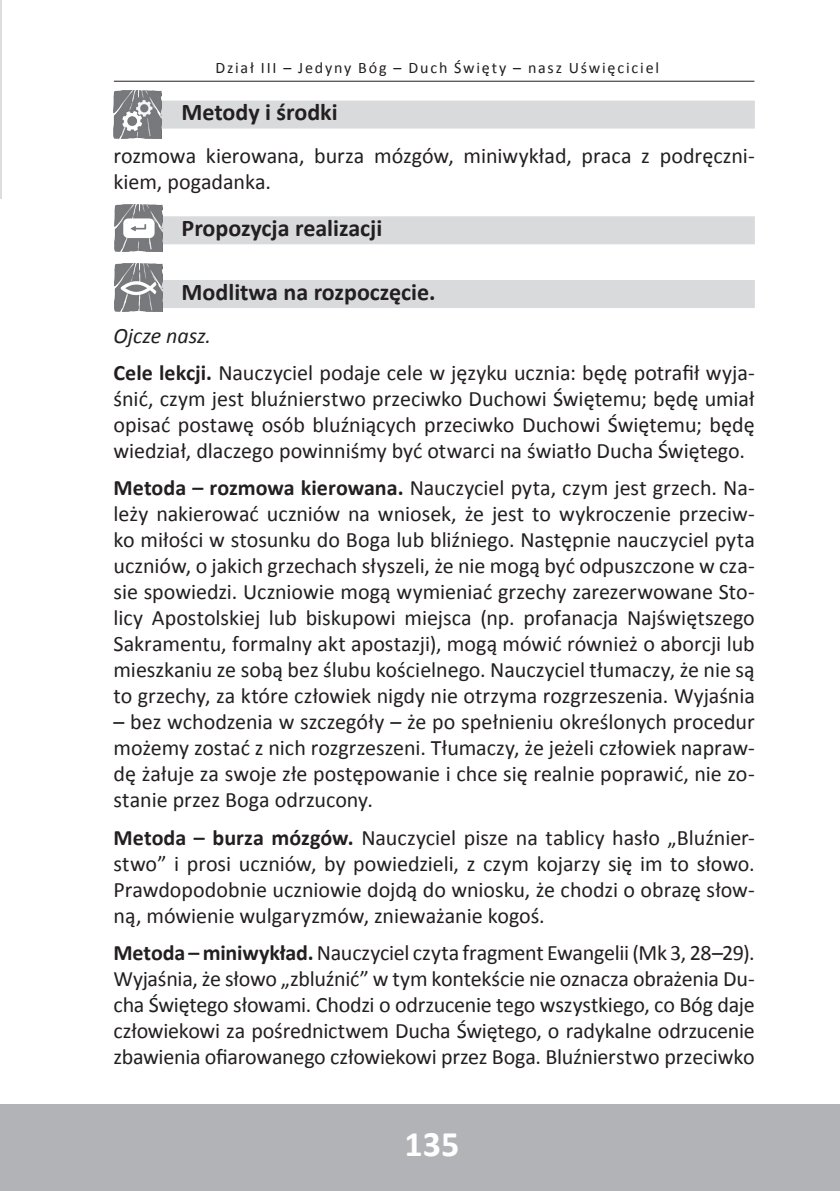
<style>
.page{position:relative;width:840px;height:1191px;background:#fff}
.page>*{position:absolute;margin:0;border:0;box-sizing:border-box;transform-origin:0 0}
.t1{font:700 36px "Calibri";color:#fff}
.t2{font:700 24px "Calibri";color:#231f20}
.t3{font:22px/26px "Calibri";color:#231f20;text-align:justify}
.t4{font:16px "Calibri";letter-spacing:.115em;color:#231f20}
.s1{font-style:italic}
.s2{font-weight:700}
</style>
<div class="page">
<hr style="left:0;top:1104px;width:1px;height:87px;background:#b2b3b7">
<div style="left:1px;top:1104px;width:838px;height:87px;background:#b2b3b7"></div>
<hr style="left:114px;top:81px;width:640px;height:1px;background:#231f20">
<hr style="left:0;top:0;width:1px;height:198px;background:#dcdddf">
<div style="left:160px;top:101px;width:594px;height:28px;background:#d9dadc"></div>
<div style="left:160px;top:216px;width:594px;height:28px;background:#d9dadc"></div>
<div style="left:160px;top:280px;width:594px;height:28px;background:#d9dadc"></div>
<img style="left:113px;top:91px;width:48px;height:47px">
<img style="left:115px;top:204px;width:48px;height:48px">
<img style="left:115px;top:264px;width:48px;height:47px">
<p class="t4" style="left:215px;top:58px;width:445px">Dział III – Jedyny Bóg – Duch Święty – nasz Uświęciciel</p>
<p class="t2" style="left:181px;top:97px;width:157px">Metody i środki</p>
<p class="t3" style="left:113px;top:143px;width:642px">rozmowa kierowana, burza mózgów, miniwykład, praca z podręczni&shy;kiem, pogadanka.</p>
<p class="t2" style="left:181px;top:212px;width:202px">Propozycja realizacji</p>
<p class="t2" style="left:181px;top:276px;width:255px">Modlitwa na rozpoczęcie.</p>
<p class="t3" style="left:113px;top:316px;width:642px;line-height:37.4px"><span class="s1">Ojcze nasz.<br></span><span class="s2">Cele lekcji.</span> Nauczyciel podaje cele w języku ucznia: będę potrafił wyja-</p>
<p class="t3" style="left:113px;top:386px;width:642px">śnić, czym jest bluźnierstwo przeciwko Duchowi Świętemu; będę umiał opisać postawę osób bluźniących przeciwko Duchowi Świętemu; będę wiedział, dlaczego powinniśmy być otwarci na światło Ducha Świętego.</p>
<p class="t3" style="left:113px;top:475px;width:642px"><span class="s2">Metoda – rozmowa kierowana.</span> Nauczyciel pyta, czym jest grzech. Na&shy;leży nakierować uczniów na wniosek, że jest to wykroczenie przeciw&shy;ko miłości w stosunku do Boga lub bliźniego. Następnie nauczyciel pyta uczniów, o jakich grzechach słyszeli, że nie mogą być odpuszczone w cza&shy;sie spowiedzi. Uczniowie mogą wymieniać grzechy zarezerwowane Sto&shy;licy Apostolskiej lub biskupowi miejsca (np. profanacja Najświętszego Sakramentu, formalny akt apostazji), mogą mówić również o aborcji lub mieszkaniu ze sobą bez ślubu kościelnego. Nauczyciel tłumaczy, że nie są to grzechy, za które człowiek nigdy nie otrzyma rozgrzeszenia. Wyjaśnia</p>
<p class="t3" style="left:113px;top:709px;width:642px">– bez wchodzenia w szczegóły – że po spełnieniu określonych procedur możemy zostać z nich rozgrzeszeni. Tłumaczy, że jeżeli człowiek napraw&shy;dę żałuje za swoje złe postępowanie i chce się realnie poprawić, nie zo&shy;stanie przez Boga odrzucony.</p>
<p class="t3" style="left:113px;top:824px;width:642px"><span class="s2">Metoda – burza mózgów.</span> Nauczyciel pisze na tablicy hasło „Bluźnier&shy;stwo” i prosi uczniów, by powiedzieli, z czym kojarzy się im to słowo.<br>Prawdopodobnie uczniowie dojdą do wniosku, że chodzi o obrazę słow&shy;ną, mówienie wulgaryzmów, znieważanie kogoś.</p>
<p class="t3" style="left:113px;top:940px;width:642px"><span class="s2">Metoda – miniwykład.</span> Nauczyciel czyta fragment Ewangelii (Mk 3, 28–29).<br>Wyjaśnia, że słowo „zbluźnić” w tym kontekście nie oznacza obrażenia Du&shy;cha Świętego słowami. Chodzi o odrzucenie tego wszystkiego, co Bóg daje człowiekowi za pośrednictwem Ducha Świętego, o radykalne odrzucenie zbawienia ofiarowanego człowiekowi przez Boga. Bluźnierstwo przeciwko</p>
<p class="t1" style="left:404px;top:1120px;width:56px">135</p>
</div>
